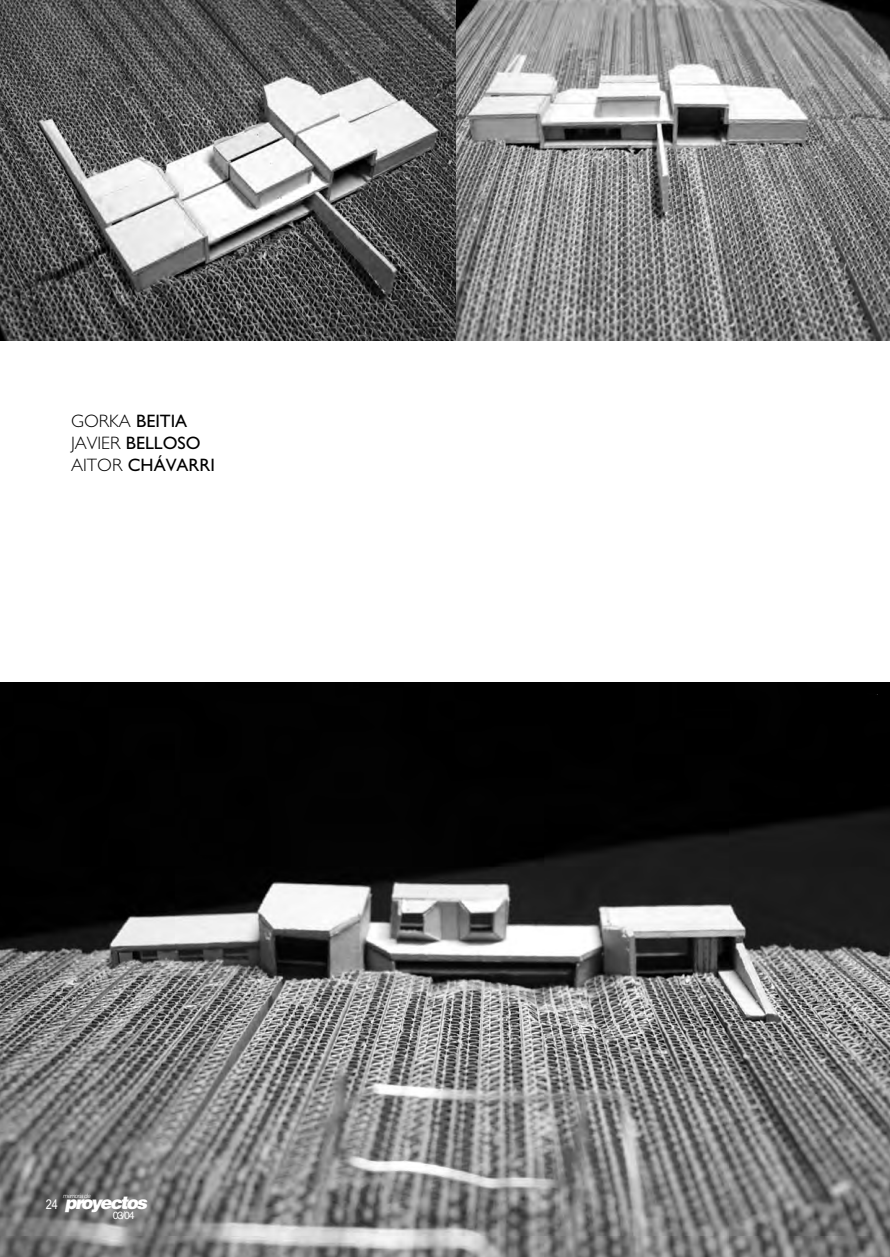
<style>
.page{position:relative;width:890px;height:1257px;background:#fff}
.page>*{position:absolute;margin:0;border:0;box-sizing:border-box;transform-origin:0 0}
.t1{font:18px/21.6px "Gill Bega Normal";color:#000}
.t2{font:italic 900 18px "Helvetica";letter-spacing:-.105em;color:#fff}
.t3{font:10.5px "Helvetica";color:#fff}
.t4{font:italic 300 6px "Helvetica";letter-spacing:-.09em;color:#fff}
.s1{font-family:"Gill Bega";font-weight:300}
.s2{font-family:"Arial Narrow";font-weight:400;font-style:normal;font-size:13.5px}
</style>
<div class="page">
<img style="left:0;top:682px;width:889px;height:574px">
<img style="left:0;top:0;width:889px;height:340px">
<p class="t1" style="left:71px;top:412px;width:145px"><span class="s1">GORKA</span> BEITIA<br><span class="s1">JAVIER</span> BELLOSO<br><span class="s1">AITOR</span> CHÁVARRI</p>
<p class="t4" style="left:63px;top:1192px;width:29px">memoria de</p>
<p class="t2" style="left:46px;top:1192px;width:103px"><span class="s2">24</span> proyectos</p>
<p class="t3" style="left:113px;top:1211px;width:23px">03/04</p>
</div>
